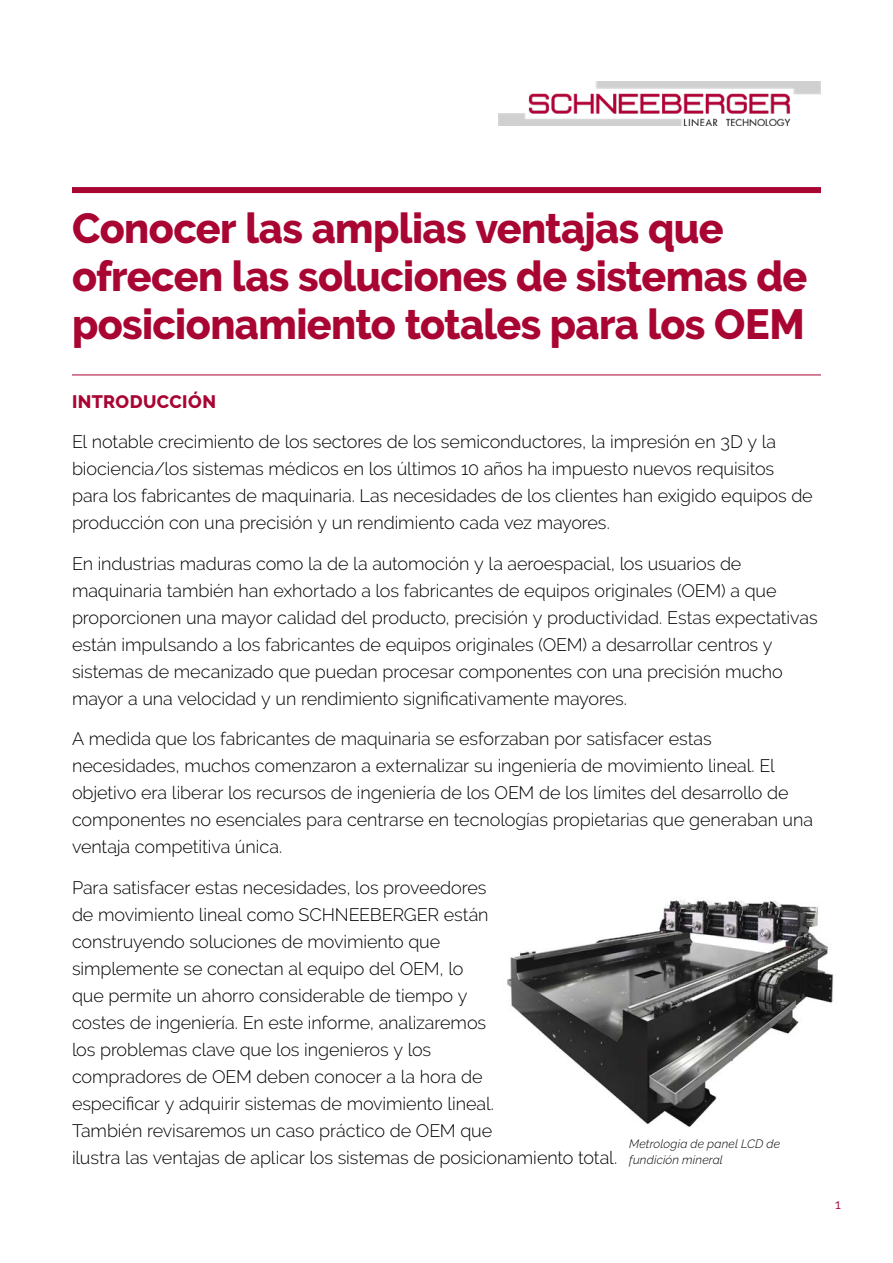
<style>
.page{position:relative;width:893px;height:1263px;background:#fff}
.page>*{position:absolute;margin:0;border:0;box-sizing:border-box;transform-origin:0 0}
.t1{font:800 42px/48px "Raleway";letter-spacing:-.015em;color:#a90533}
.t2{font:300 18px/27px "Raleway";letter-spacing:-.005em;color:#000}
.t3{font:800 18px "Raleway";letter-spacing:.025em;color:#a90533}
.t4{font:13.5px "Raleway";color:#a90533}
.t5{font:italic 300 12px/16.5px "Raleway";letter-spacing:.015em;color:#000}
</style>
<div class="page">
<div style="left:72px;top:187px;width:749px;height:6px;background:#a90533"></div>
<img style="left:498px;top:81px;width:323px;height:45px">
<hr style="left:72px;top:375px;width:749px;height:1px;background:#a90533">
<img style="left:507px;top:900px;width:327px;height:227px">
<h1 class="t1" style="left:72px;top:204px;width:737px">Conocer las amplias ventajas que ofrecen las soluciones de sistemas de posicionamiento totales para los OEM</h1>
<p class="t3" style="left:72px;top:391px;width:146px">INTRODUCCIÓN</p>
<p class="t2" style="left:72px;top:428px;width:742px">El notable crecimiento de los sectores de los semiconductores, la impresión en 3D y la biociencia/los sistemas médicos en los últimos 10 años ha impuesto nuevos requisitos para los fabricantes de maquinaria. Las necesidades de los clientes han exigido equipos de producción con una precisión y un rendimiento cada vez mayores.</p>
<p class="t2" style="left:72px;top:550px;width:747px">En industrias maduras como la de la automoción y la aeroespacial, los usuarios de maquinaria también han exhortado a los fabricantes de equipos originales (OEM) a que proporcionen una mayor calidad del producto, precisión y productividad. Estas expectativas están impulsando a los fabricantes de equipos originales (OEM) a desarrollar centros y sistemas de mecanizado que puedan procesar componentes con una precisión mucho mayor a una velocidad y un rendimiento significativamente mayores.</p>
<p class="t2" style="left:72px;top:725px;width:743px">A medida que los fabricantes de maquinaria se esforzaban por satisfacer estas necesidades, muchos comenzaron a externalizar su ingeniería de movimiento lineal. El objetivo era liberar los recursos de ingeniería de los OEM de los límites del desarrollo de componentes no esenciales para centrarse en tecnologías propietarias que generaban una ventaja competitiva única.</p>
<p class="t2" style="left:72px;top:874px;width:547px">Para satisfacer estas necesidades, los proveedores<br>de movimiento lineal como SCHNEEBERGER están<br>construyendo soluciones de movimiento que<br>simplemente se conectan al equipo del OEM, lo<br>que permite un ahorro considerable de tiempo y<br>costes de ingeniería. En este informe, analizaremos<br>los problemas clave que los ingenieros y los<br>compradores de OEM deben conocer a la hora de<br>especificar y adquirir sistemas de movimiento lineal.<br>También revisaremos un caso práctico de OEM que<br>ilustra las ventajas de aplicar los sistemas de posicionamiento total.</p>
<p class="t5" style="left:629px;top:1135px;width:152px">Metrologia de panel LCD de fundición mineral</p>
<p class="t4" style="left:835px;top:1196px;width:7px">1</p>
</div>
